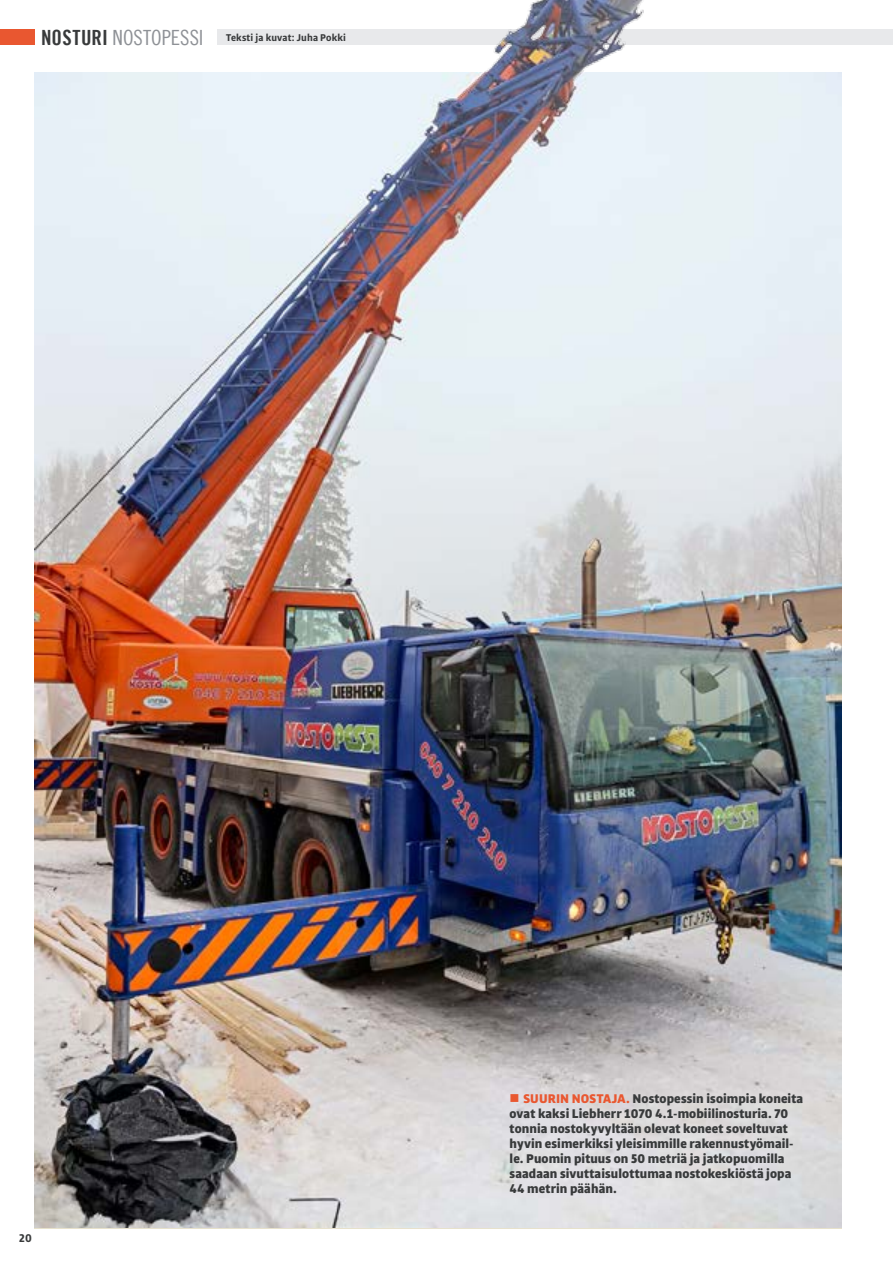
<style>
.page{position:relative;width:893px;height:1263px;background:#fff}
.page>*{position:absolute;margin:0;border:0;box-sizing:border-box;transform-origin:0 0}
.BG_palstanimi{font:21px "Trade Gothic LT Cond Eighteen";color:#8e9196}
.t1{font:900 13.5px/15px "Bulo";letter-spacing:.005em;color:#383a3b}
.BG_sivunumero{font:700 12px "Bulo";color:#383a3b}
.BG_aihe{font:700 10.5px "Bulo";letter-spacing:.015em;color:#383a3b}
.s1{font-family:"Trade Gothic LT Bold Cond Twenty";color:#383a3b}
.s2{color:#e95730}
</style>
<div class="page">
<img style="left:34px;top:72px;width:808px;height:1156px">
<div style="left:0;top:30px;width:34px;height:15px;background:#e95730"></div>
<div style="left:218px;top:30px;width:675px;height:15px;background:#e8e9eb"></div>
<img style="left:383px;top:0;width:299px;height:106px">
<svg style="left:511px;top:1094px;width:7px;height:8px"></svg>
<p class="BG_palstanimi" style="left:41px;top:25px;width:164px"><span class="s1">NOSTURI</span> NOSTOPESSI</p>
<p class="BG_aihe" style="left:226px;top:30px;width:121px">Teksti ja kuvat: Juha Pokki</p>
<p class="BG_sivunumero" style="left:19px;top:1230px;width:14px">20</p>
<p class="t1" style="left:510px;top:1091px;width:295px;text-indent:14px"><span class="s2">SUURIN NOSTAJA.</span> Nostopessin isoimpia koneita ovat kaksi Liebherr 1070 4.1-mobiilinosturia. 70 tonnia nostokyvyltään olevat koneet soveltuvat hyvin esimerkiksi yleisimmille rakennustyömail&shy;le. Puomin pituus on 50 metriä ja jatkopuomilla saadaan sivuttaisulottumaa nostokeskiöstä jopa 44 metrin päähän.</p>
</div>
